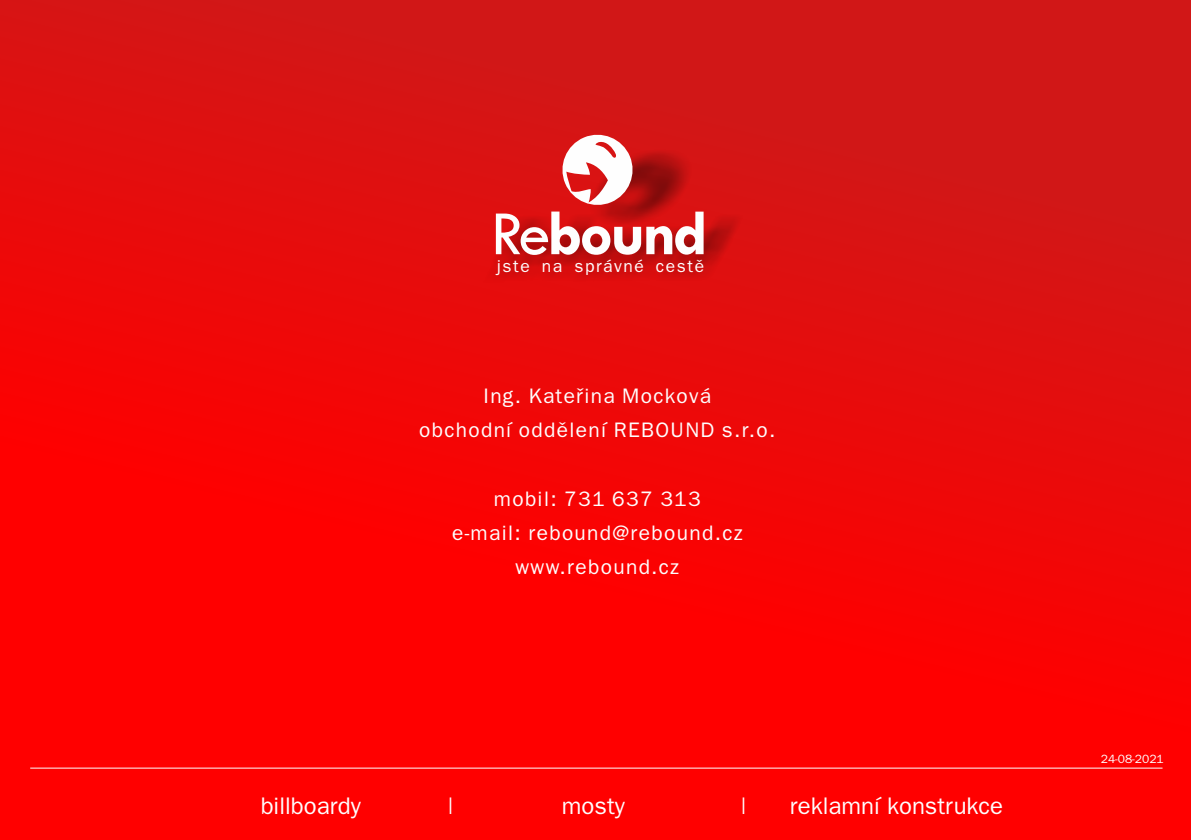
<style>
.page{position:relative;width:1191px;height:840px;background:#fff}
.page>*{position:absolute;margin:0;border:0;box-sizing:border-box;transform-origin:0 0}
.t1{font:24px "Frankfurt Gothic";color:#fefefe}
.t2{font:21px/34.2px "Frankfurt Gothic";letter-spacing:.065em;color:#fefefe;text-align:center}
.t3{font:17.4px "Frankfurt Gothic";letter-spacing:.09em;color:#fefefe}
.t4{font:12px "Frankfurt Gothic";color:#fefefe}
</style>
<div class="page">
<div style="left:0;top:0;width:1191px;height:839px;background:linear-gradient(to bottom,#d11616,#f00)"></div>
<img style="left:481px;top:149px;width:296px;height:134px">
<svg style="left:496px;top:130px;width:207px;height:125px"></svg>
<hr style="left:30px;top:767px;width:1132px;height:1px;background:#fefefe">
<p class="t3" style="left:497px;top:257px;width:208px">jste na správné cestě</p>
<p class="t2" style="left:419px;top:379px;width:358px">Ing. Kateřina Mocková<br>obchodní oddělení REBOUND s.r.o.</p>
<p class="t2" style="left:452px;top:482px;width:292px">mobil: 731 637 313<br>e-mail: rebound@rebound.cz www.rebound.cz</p>
<p class="t1" style="left:261px;top:794px;width:102px">billboardy</p>
<p class="t1" style="left:447px;top:794px;width:8px">|</p>
<p class="t1" style="left:562px;top:794px;width:64px">mosty</p>
<p class="t1" style="left:740px;top:794px;width:8px">|</p>
<p class="t1" style="left:790px;top:794px;width:215px">reklamní konstrukce</p>
<p class="t4" style="left:1100px;top:752px;width:64px">24-08-2021</p>
</div>
